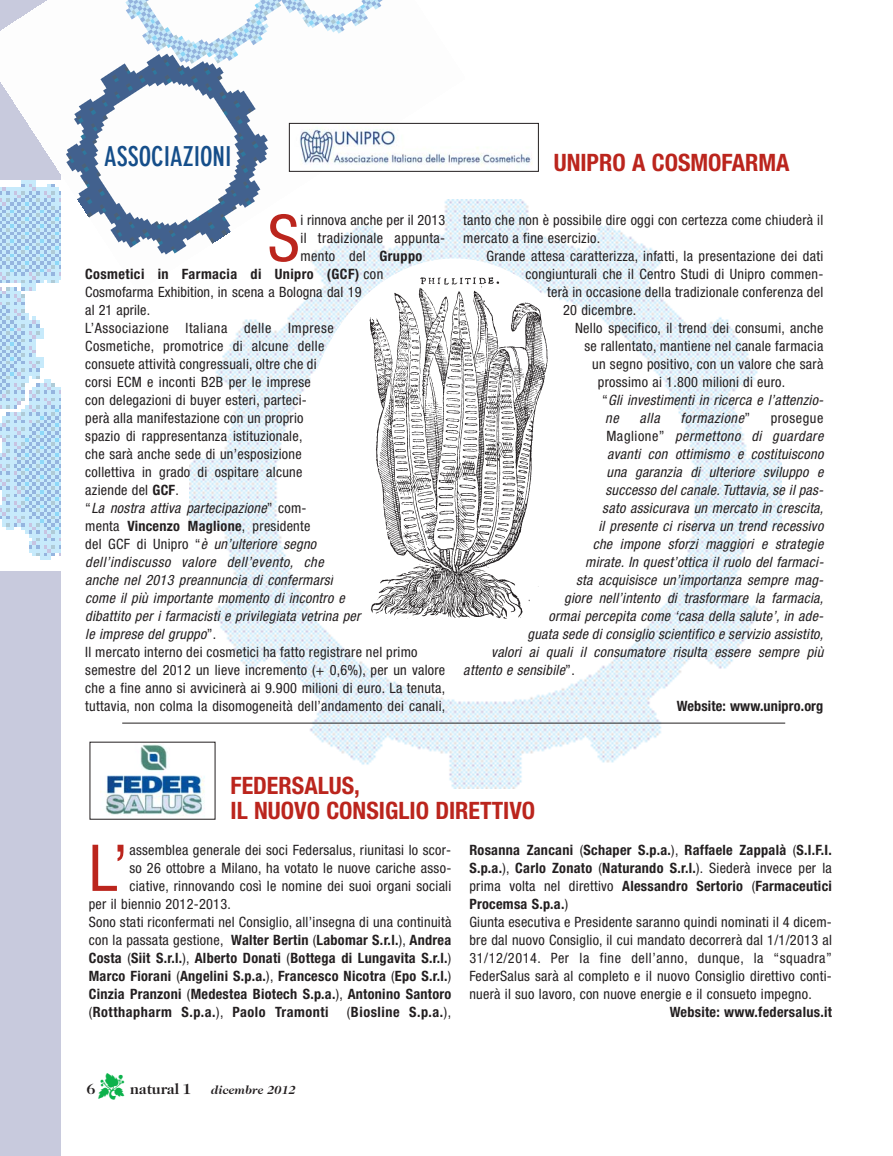
<style>
.page{position:relative;width:893px;height:1156px;background:#fff}
.page>*{position:absolute;margin:0;border:0;box-sizing:border-box;transform-origin:0 0}
.t1{font:condensed 64.65px "Helvetica Neue";color:#bb251d}
.t2{font:700 condensed 27px "DIN Neuzeit Grotesk";color:#154e8a}
.t3{font:700 condensed 24px/25.5px "Helvetica Neue";color:#bb251d}
.t4{font:700 15px "Caslon Two Twenty Four";color:#231f20}
.t5{font:condensed 14.25px/18px "Helvetica Neue";letter-spacing:.02em;color:#231f20}
.t6{font:italic condensed 14.25px "Helvetica Neue";letter-spacing:.02em;color:#231f20}
.t7{font:700 condensed 14.25px "Helvetica Neue";letter-spacing:.02em;color:#231f20}
.t8{font:700 condensed 14.25px "Helvetica Neue";letter-spacing:.04em;color:#231f20}
.t9{font:condensed 14.25px "Helvetica Neue";letter-spacing:.04em;color:#231f20}
.t10{font:italic 700 12px "Caslon Two Twenty Four";color:#231f20}
.s1{font-weight:700}
.s2{font-weight:400}
.s3{font-style:normal}
</style>
<div class="page">
<img style="left:190px;top:199px;width:591px;height:523px">
<div style="left:0;top:0;width:60px;height:1156px;background:#c8cadd"></div>
<img style="left:0;top:291px;width:60px;height:279px">
<img style="left:0;top:0;width:465px;height:291px">
<svg style="left:89px;top:722px;width:697px;height:98px"></svg>
<img style="left:291px;top:125px;width:241px;height:45px">
<div style="left:289px;top:123px;width:250px;height:49px;border:1px solid #231f20"></div>
<div style="left:302px;top:258px;width:305px;height:395px;background:#fff;border-radius:50%"></div>
<img style="left:354px;top:267px;width:214px;height:360px">
<h2 class="t2" style="left:104px;top:146px;width:129px">ASSOCIAZIONI</h2>
<h3 class="t3" style="left:554px;top:152px;width:237px">UNIPRO A COSMOFARMA</h3>
<h1 class="t1" style="left:268px;top:215px;width:34px">S</h1>
<p class="t5" style="left:300px;top:212px;width:146px">i rinnova anche per il 2013</p>
<p class="t5" style="left:300px;top:230px;width:146px">il tradizionale appunta-</p>
<p class="t5" style="left:300px;top:248px;width:123px">mento del <span class="s1">Gruppo</span></p>
<p class="t7" style="left:85px;top:269px;width:299px">Cosmetici in Farmacia di Unipro (GCF) <span class="s2">con</span></p>
<p class="t5" style="left:85px;top:284px;width:278px">Cosmofarma Exhibition, in scena a Bologna dal 19</p>
<p class="t5" style="left:85px;top:302px;width:66px">al 21 aprile.</p>
<p class="t9" style="left:85px;top:323px;width:250px">L’Associazione Italiana delle Imprese</p>
<p class="t5" style="left:85px;top:338px;width:241px">Cosmetiche, promotrice di alcune delle</p>
<p class="t5" style="left:85px;top:356px;width:233px">consuete attività congressuali, oltre che di</p>
<p class="t5" style="left:85px;top:374px;width:227px">corsi ECM e inconti B2B per le imprese</p>
<p class="t5" style="left:85px;top:392px;width:223px">con delegazioni di buyer esteri, parteci-</p>
<p class="t5" style="left:85px;top:410px;width:220px">perà alla manifestazione con un proprio</p>
<p class="t5" style="left:85px;top:428px;width:219px">spazio di rappresentanza istituzionale,</p>
<p class="t5" style="left:85px;top:446px;width:218px">che sarà anche sede di un’esposizione</p>
<p class="t5" style="left:85px;top:464px;width:219px">collettiva in grado di ospitare alcune</p>
<p class="t5" style="left:85px;top:482px;width:95px">aziende del <span class="s1">GCF</span>.</p>
<p class="t6" style="left:85px;top:503px;width:223px"><span class="s3">“</span> La nostra attiva partecipazione<span class="s3">” c o m -</span></p>
<p class="t5" style="left:85px;top:518px;width:227px">menta <span class="s1">Vincenzo Maglione</span>, presidente</p>
<p class="t6" style="left:85px;top:539px;width:235px"><span class="s3">d e l G C F d i U n i p r o “</span> è un’ulteriore segno</p>
<p class="t6" style="left:85px;top:557px;width:243px">dell’indiscusso valore dell’evento, che</p>
<p class="t6" style="left:85px;top:575px;width:252px">anche nel 2013 preannuncia di confermarsi</p>
<p class="t6" style="left:85px;top:593px;width:264px">come il più importante momento di incontro e</p>
<p class="t6" style="left:85px;top:611px;width:279px">dibattito per i farmacisti e privilegiata vetrina per</p>
<p class="t6" style="left:85px;top:629px;width:132px">le imprese del gruppo<span class="s3">” .</span></p>
<p class="t5" style="left:85px;top:644px;width:334px">Il mercato interno dei cosmetici ha fatto registrare nel primo</p>
<p class="t5" style="left:85px;top:662px;width:361px">semestre del 2012 un lieve incremento (+ 0,6%), per un valore</p>
<p class="t5" style="left:85px;top:680px;width:361px">che a fine anno si avvicinerà ai 9.900 milioni di euro. La tenuta,</p>
<p class="t5" style="left:85px;top:698px;width:361px">tuttavia, non colma la disomogeneità dell’andamento dei canali,</p>
<p class="t5" style="left:463px;top:212px;width:361px">tanto che non è possibile dire oggi con certezza come chiuderà il mercato a fine esercizio.</p>
<p class="t5" style="left:486px;top:248px;width:338px">Grande attesa caratterizza, infatti, la presentazione dei dati</p>
<p class="t5" style="left:526px;top:266px;width:299px">congiunturali che il Centro Studi di Unipro commen-</p>
<p class="t5" style="left:547px;top:284px;width:278px">terà in occasione della tradizionale conferenza del</p>
<p class="t5" style="left:563px;top:302px;width:75px">20 dicembre.</p>
<p class="t5" style="left:575px;top:320px;width:250px">Nello specifico, il trend dei consumi, anche</p>
<p class="t5" style="left:584px;top:338px;width:240px">se rallentato, mantiene nel canale farmacia</p>
<p class="t5" style="left:592px;top:356px;width:233px">un segno positivo, con un valore che sarà</p>
<p class="t5" style="left:598px;top:374px;width:189px">prossimo ai 1.800 milioni di euro.</p>
<p class="t6" style="left:602px;top:395px;width:225px"><span class="s3">“</span> Gli investimenti in ricerca e l’attenzio-</p>
<p class="t6" style="left:605px;top:413px;width:18px">ne</p>
<p class="t6" style="left:639px;top:413px;width:24px">alla</p>
<p class="t6" style="left:680px;top:413px;width:71px">formazione<span class="s3">”</span></p>
<p class="t9" style="left:771px;top:413px;width:54px">prosegue</p>
<p class="t6" style="left:606px;top:431px;width:221px"><span class="s3">M a g l i o n e ”</span> permettono di guardare</p>
<p class="t6" style="left:607px;top:449px;width:220px">avanti con ottimismo e costituiscono</p>
<p class="t6" style="left:606px;top:467px;width:221px">una garanzia di ulteriore sviluppo e</p>
<p class="t6" style="left:605px;top:485px;width:222px">successo del canale. Tuttavia, se il pas-</p>
<p class="t6" style="left:602px;top:503px;width:225px">sato assicurava un mercato in crescita,</p>
<p class="t6" style="left:598px;top:521px;width:229px">il presente ci riserva un trend recessivo</p>
<p class="t6" style="left:593px;top:539px;width:235px">che impone sforzi maggiori e strategie</p>
<p class="t6" style="left:585px;top:557px;width:242px">mirate. In quest ’ottica il ruolo del farmaci-</p>
<p class="t6" style="left:576px;top:575px;width:251px">sta acquisisce un’importanza sempre mag-</p>
<p class="t6" style="left:564px;top:593px;width:263px">giore nell’intento di trasformare la farmacia,</p>
<p class="t6" style="left:548px;top:611px;width:279px">ormai percepita come ‘casa della salute’, in ade-</p>
<p class="t6" style="left:527px;top:629px;width:300px">guata sede di consiglio scientifico e servizio assistito,</p>
<p class="t6" style="left:491px;top:647px;width:336px">valori ai quali il consumatore risulta essere sempre più</p>
<p class="t6" style="left:463px;top:665px;width:113px">attento e sensibile<span class="s3">” .</span></p>
<p class="t7" style="left:677px;top:701px;width:148px">Website: www.unipro.org</p>
<h3 class="t3" style="left:231px;top:775px;width:306px">FEDERSALUS,<br>IL NUOVO CONSIGLIO DIRETTIVO</h3>
<h1 class="t1" style="left:89px;top:845px;width:41px">L’</h1>
<p class="t5" style="left:129px;top:842px;width:323px">assemblea generale dei soci Federsalus, riunitasi lo scor-</p>
<p class="t5" style="left:129px;top:860px;width:323px">so 26 ottobre a Milano, ha votato le nuove cariche asso-</p>
<p class="t5" style="left:129px;top:878px;width:323px">ciative, rinnovando così le nomine dei suoi organi sociali</p>
<p class="t5" style="left:89px;top:896px;width:144px">per il biennio 2012-2013.</p>
<p class="t5" style="left:89px;top:914px;width:364px">Sono stati riconfermati nel Consiglio, all’insegna di una continuità</p>
<p class="t7" style="left:89px;top:935px;width:364px"><span class="s2">con la passata gestione,</span> Walter Bertin <span class="s2">(</span>Labomar S.r.l.<span class="s2">),</span> Andrea</p>
<p class="t7" style="left:89px;top:953px;width:364px">Costa <span class="s2">(</span>Siit S.r.l.<span class="s2">),</span> Alberto Donati <span class="s2">(</span>Bottega di Lungavita S.r.l.<span class="s2">)</span></p>
<p class="t7" style="left:89px;top:971px;width:364px">Marco Fiorani <span class="s2">(</span>Angelini S.p.a.<span class="s2">),</span> Francesco Nicotra <span class="s2">(</span>Epo S.r.l.<span class="s2">)</span></p>
<p class="t7" style="left:89px;top:989px;width:364px">Cinzia Pranzoni <span class="s2">(</span>Medestea Biotech S.p.a.<span class="s2">),</span> Antonino Santoro</p>
<p class="t8" style="left:89px;top:1007px;width:241px"><span class="s2">(</span>Rotthapharm S.p.a.<span class="s2">),</span> Paolo Tramonti</p>
<p class="t8" style="left:347px;top:1007px;width:106px"><span class="s2">(</span>Biosline S.p.a.<span class="s2">),</span></p>
<p class="t5" style="left:469px;top:842px;width:364px"><span class="s1">Rosanna Zancani</span> (<span class="s1">Schaper S.p.a.</span>), <span class="s1">Raffaele Zappalà</span> (<span class="s1">S.I.F.I.<br>S.p.a.</span>), <span class="s1">Carlo Zonato</span> (<span class="s1">Naturando S.r.l.</span>). Siederà invece per la prima volta nel direttivo <span class="s1">Alessandro Sertorio</span> (<span class="s1">Farmaceutici Procemsa S.p.a.</span>)<br>Giunta esecutiva e Presidente saranno quindi nominati il 4 dicem&shy;bre dal nuovo Consiglio, il cui mandato decorrerà dal 1/1/2013 al 31/12/2014. Per la fine dell’anno, dunque, la “squadra” FederSalus sarà al completo e il nuovo Consiglio direttivo conti&shy;nuerà il suo lavoro, con nuove energie e il consueto impegno.</p>
<p class="t7" style="left:670px;top:1007px;width:164px">Website: www.federsalus.it</p>
<p class="t4" style="left:86px;top:1083px;width:10px">6</p>
<p class="t4" style="left:130px;top:1083px;width:62px">natural 1</p>
<p class="t10" style="left:211px;top:1086px;width:86px">dicembre 2012</p>
</div>
